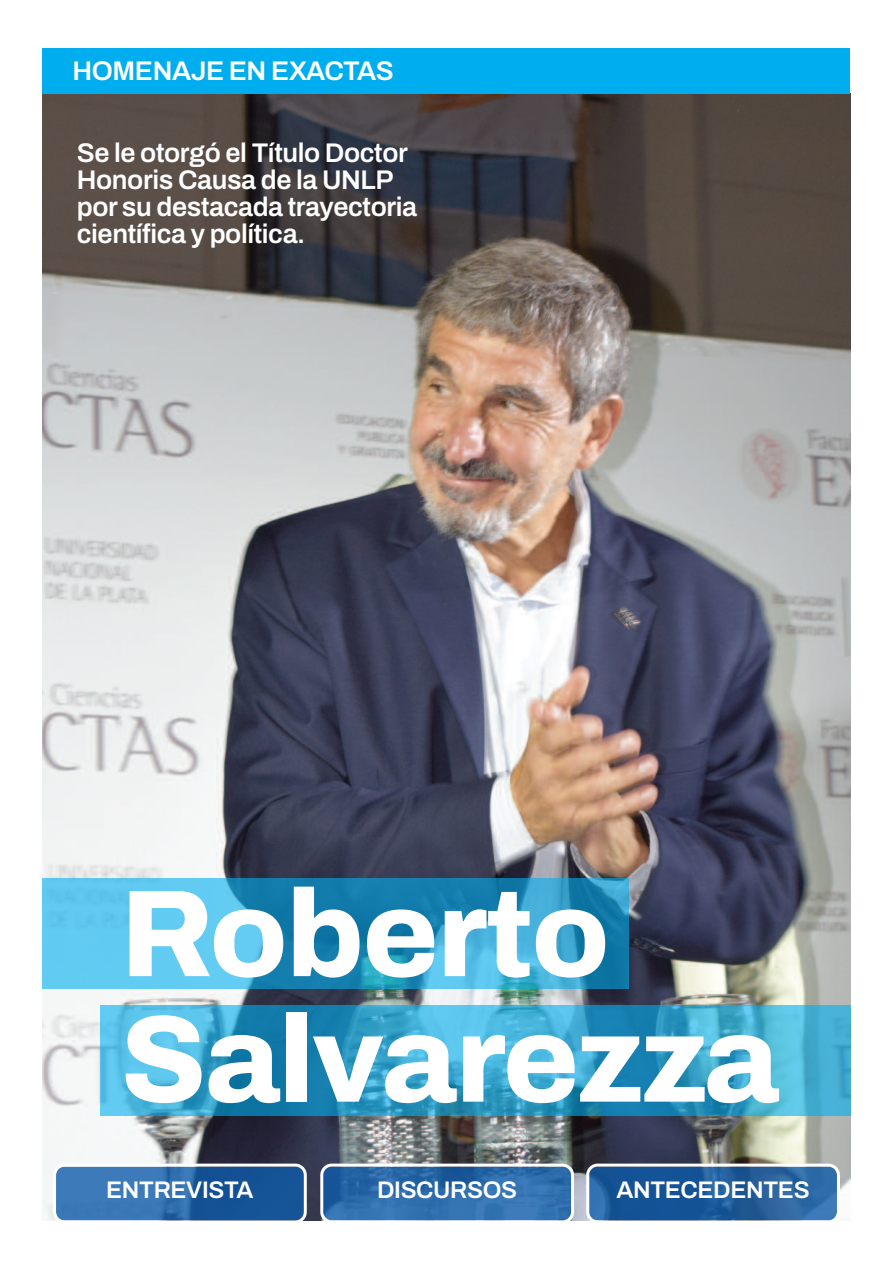
<style>
.page{position:relative;width:893px;height:1263px;background:#fff}
.page>*{position:absolute;margin:0;border:0;box-sizing:border-box;transform-origin:0 0}
.t1{font:800 123.6px/125.6px "Archivo";letter-spacing:-.015em;color:#fff}
.t2{font:600 27px/27px "Archivo";letter-spacing:-.015em;color:#fff}
.t3{font:600 24px "Archivo";letter-spacing:-.015em;color:#fff}
</style>
<div class="page">
<img style="left:43px;top:94px;width:807px;height:1126px">
<div style="left:43px;top:48px;width:807px;height:46px;background:#00aeef"></div>
<div style="left:43px;top:878px;width:586px;height:111px;background:#00aeef;opacity:.6"></div>
<div style="left:100px;top:1004px;width:750px;height:111px;background:#00aeef;opacity:.6"></div>
<svg style="left:586px;top:1163px;width:254px;height:58px;background:#356ba3"></svg>
<svg style="left:320px;top:1163px;width:254px;height:58px;background:#3f78b1"></svg>
<svg style="left:53px;top:1163px;width:254px;height:58px;background:#3c74ae"></svg>
<p class="t2" style="left:72px;top:57px;width:323px">HOMENAJE EN EXACTAS</p>
<p class="t2" style="left:77px;top:139px;width:342px">Se le otorgó el Título Doctor<br>Honoris Causa de la UNLP por su destacada trayectoria científica y política.</p>
<h1 class="t1" style="left:120px;top:871px;width:661px">Roberto<br>Salvarezza</h1>
<p class="t3" style="left:106px;top:1172px;width:149px">ENTREVISTA</p>
<p class="t3" style="left:377px;top:1172px;width:142px">DISCURSOS</p>
<p class="t3" style="left:616px;top:1172px;width:195px">ANTECEDENTES</p>
</div>
